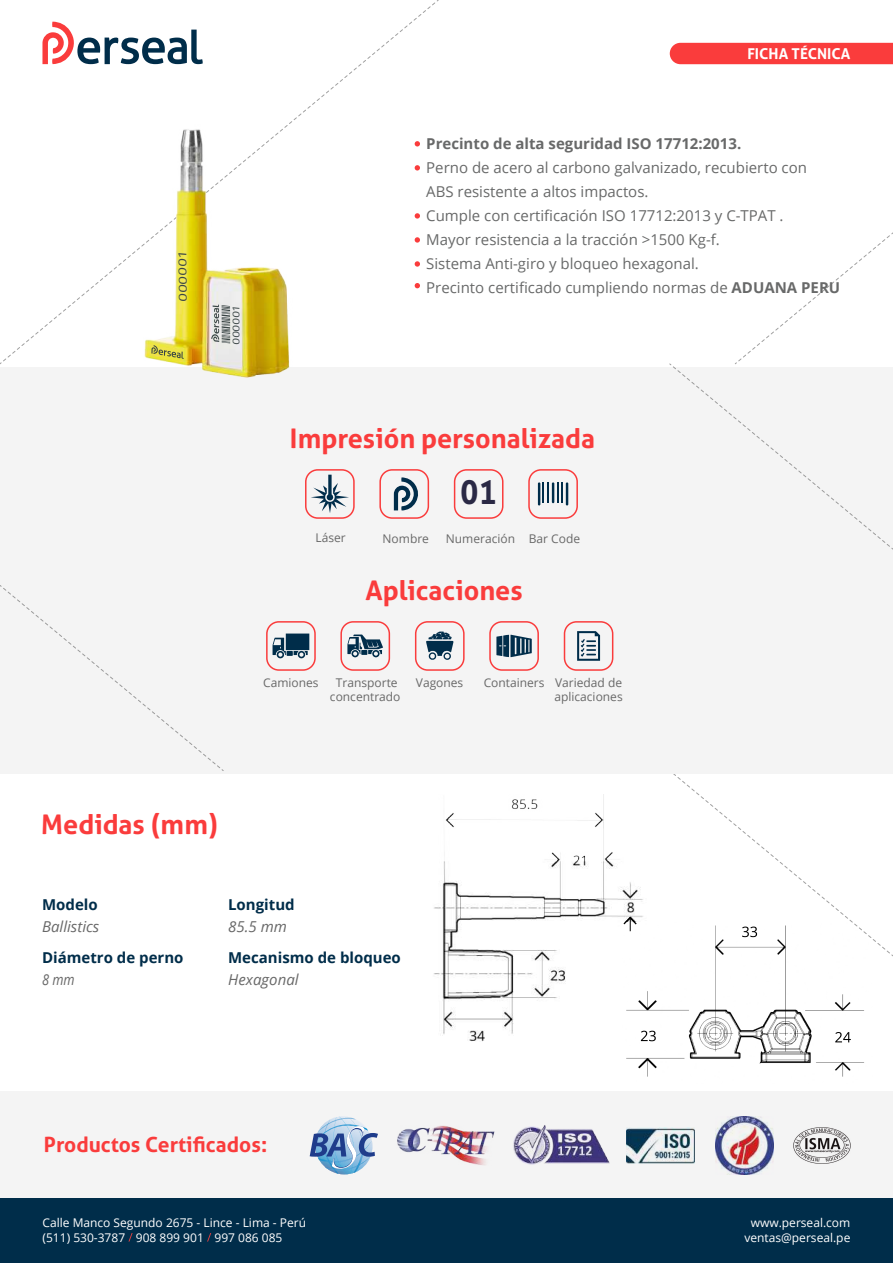
<style>
.page{position:relative;width:893px;height:1263px;background:#fff}
.page>*{position:absolute;margin:0;border:0;box-sizing:border-box;transform-origin:0 0}
.t1{font:700 33.75px "Aller";color:#2a2945;scale:.9 1}
.t2{font:700 27px "Aller";color:#fa3c3c}
.t3{font:700 21px "Aller";color:#fa3c3c}
.t4{font:15px/24px "Open Sans";color:#686969}
.t5{font:700 15px "Open Sans";color:#002d4a}
.t6{font:700 15px "Open Sans";color:#686969}
.t7{font:italic 15px "Open Sans";color:#686868}
.t8{font:700 15px "Aller";color:#fff}
.t9{font:italic 15px "Open Sans";color:#686868;scale:.85 1}
.t10{font:12px/14.4px "Open Sans";color:#fff;text-align:center}
.t11{font:12px/14.4px "Open Sans";color:#686868}
.t12{font:10.95px "Open Sans";color:#3a4545;scale:1.37 1}
.t13{font:9.3px "Open Sans";color:#3a4545;scale:1.25 1}
.s1{font-weight:700}
.s2{color:#bfbfbf}
</style>
<div class="page">
<img style="left:434px;top:794px;width:209px;height:248px">
<img style="left:623px;top:923px;width:241px;height:154px">
<svg style="left:669px;top:774px;width:224px;height:182px"></svg>
<div style="left:670px;top:43px;width:223px;height:21px;background:#fa3c3c"></div>
<div style="left:0;top:1092px;width:893px;height:107px;background:#f4f4f4"></div>
<div style="left:0;top:1199px;width:893px;height:64px;background:#002d4a"></div>
<div style="left:0;top:367px;width:893px;height:407px;background:#f4f4f4"></div>
<svg style="left:564px;top:621px;width:49px;height:50px"></svg>
<svg style="left:266px;top:621px;width:50px;height:50px"></svg>
<svg style="left:489px;top:621px;width:50px;height:50px"></svg>
<svg style="left:415px;top:621px;width:50px;height:50px"></svg>
<svg style="left:340px;top:621px;width:50px;height:50px"></svg>
<svg style="left:305px;top:469px;width:50px;height:50px"></svg>
<svg style="left:379px;top:469px;width:50px;height:50px"></svg>
<svg style="left:454px;top:469px;width:49px;height:50px"></svg>
<svg style="left:528px;top:469px;width:50px;height:50px"></svg>
<hr style="left:566px;top:482px;width:2px;height:23px;background:#002d4a">
<svg style="left:669px;top:232px;width:224px;height:317px"></svg>
<svg style="left:0;top:585px;width:224px;height:186px"></svg>
<svg style="left:622px;top:915px;width:16px;height:16px"></svg>
<img style="left:513px;top:1125px;width:96px;height:40px">
<img style="left:627px;top:1127px;width:67px;height:37px">
<img style="left:715px;top:1116px;width:58px;height:58px">
<img style="left:794px;top:1127px;width:56px;height:37px">
<img style="left:397px;top:1125px;width:98px;height:40px">
<svg style="left:310px;top:1116px;width:68px;height:59px"></svg>
<svg style="left:42px;top:22px;width:161px;height:42px"></svg>
<img style="left:22px;top:119px;width:398px;height:259px">
<svg style="left:211px;top:305px;width:19px;height:38px"></svg>
<svg style="left:151px;top:345px;width:33px;height:14px"></svg>
<p class="t12" style="left:176px;top:302px;width:39px;rotate:-91deg">000001</p>
<p class="t13" style="left:230px;top:345px;width:35px;rotate:-90deg">000001</p>
<p class="t8" style="left:747px;top:44px;width:105px">FICHA TÉCNICA</p>
<p class="t6" style="left:426px;top:133px;width:316px">Precinto de alta seguridad ISO 17712:2013.</p>
<p class="t4" style="left:426px;top:156px;width:415px">Perno de acero al carbono galvanizado, recubierto con<br>ABS resistente a altos impactos.<br>Cumple con certificación ISO 17712:2013 y C-TPAT .<br>Mayor resistencia a la tracción &gt;1500 Kg-f.<br>Sistema Anti-giro y bloqueo hexagonal.<br>Precinto certificado cumpliendo normas de <span class="s1">ADUANA PERU</span></p>
<h2 class="t2" style="left:290px;top:421px;width:307px">Impresión personalizada</h2>
<p class="t11" style="left:315px;top:530px;width:32px">Láser</p>
<p class="t11" style="left:383px;top:531px;width:48px">Nombre</p>
<h1 class="t1" style="left:461px;top:471px;width:42px">01</h1>
<p class="t11" style="left:446px;top:531px;width:136px">Numeración Bar Code</p>
<h2 class="t2" style="left:366px;top:573px;width:159px">Aplicaciones</h2>
<p class="t11" style="left:263px;top:675px;width:57px">Camiones</p>
<p class="t11" style="left:416px;top:675px;width:49px">Vagones</p>
<p class="t11" style="left:554px;top:675px;width:70px">Variedad de aplicaciones</p>
<p class="t11" style="left:336px;top:675px;width:63px">Transporte</p>
<p class="t11" style="left:484px;top:675px;width:62px">Containers</p>
<p class="t11" style="left:330px;top:689px;width:72px">concentrado</p>
<h2 class="t2" style="left:41px;top:808px;width:178px">Medidas (mm)</h2>
<p class="t5" style="left:42px;top:894px;width:57px">Modelo</p>
<p class="t7" style="left:42px;top:916px;width:59px">Ballistics</p>
<p class="t5" style="left:42px;top:947px;width:143px">Diámetro de perno</p>
<p class="t5" style="left:228px;top:894px;width:68px">Longitud</p>
<p class="t5" style="left:228px;top:947px;width:174px">Mecanismo de bloqueo</p>
<p class="t7" style="left:228px;top:916px;width:60px">85.5 mm</p>
<p class="t9" style="left:42px;top:969px;width:40px">8 mm</p>
<p class="t7" style="left:228px;top:969px;width:72px">Hexagonal</p>
<h3 class="t3" style="left:44px;top:1131px;width:225px">Productos Certificados:</h3>
<p class="t10" style="left:43px;top:1215px;width:265px;text-align:left">Calle Manco Segundo 2675 - Lince - Lima - Perú (511) 530-3787 <span class="s2">/</span> 908 899 901 <span class="s2">/</span> 997 086 085</p>
<p class="t10" style="left:744px;top:1215px;width:107px">www.perseal.com ventas@perseal.pe</p>
</div>
